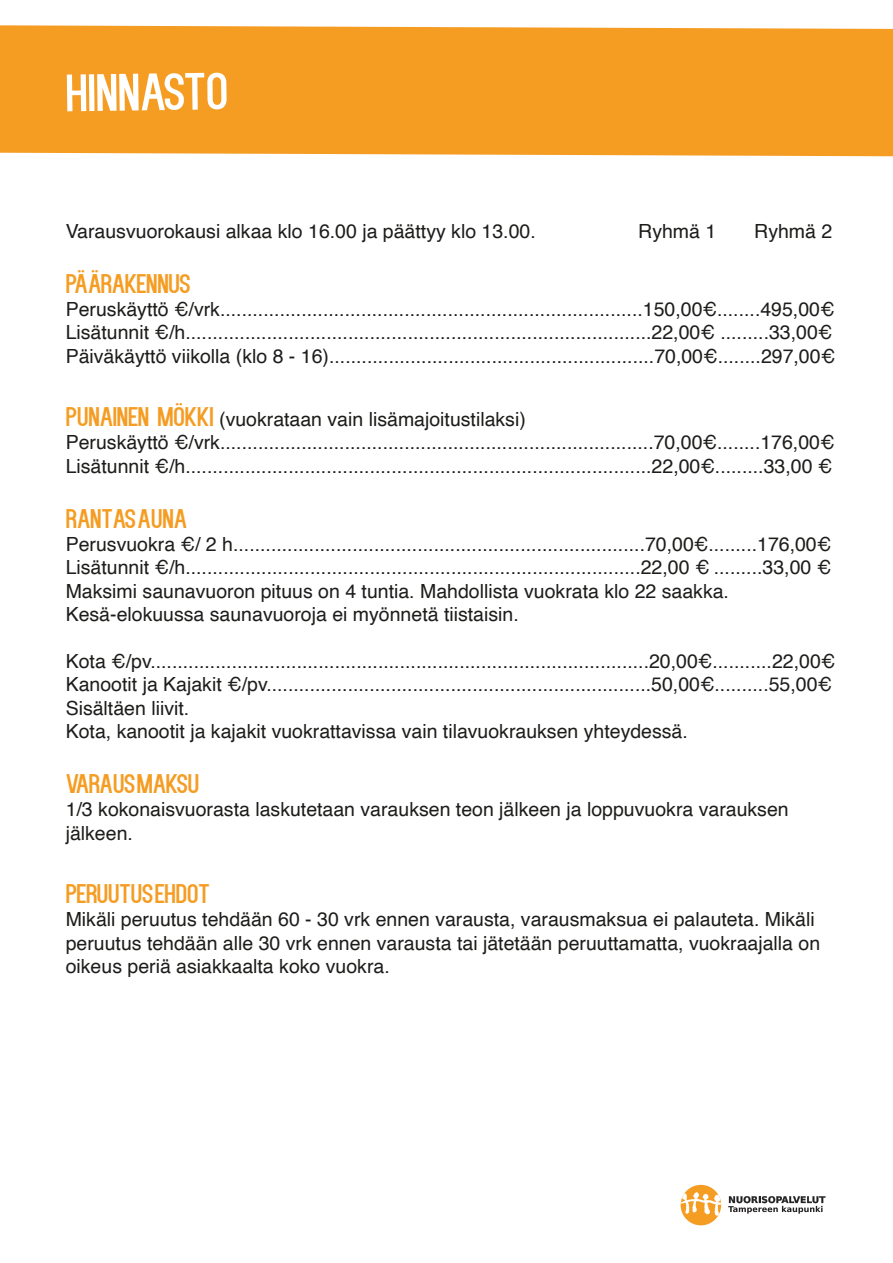
<style>
.page{position:relative;width:893px;height:1263px;background:#fff}
.page>*{position:absolute;margin:0;border:0;box-sizing:border-box;transform-origin:0 0}
.t1{font:52.5px "Kenzo";color:#fff}
.t2{font:27px "Kenzo";color:#f59c22}
.t3{font:27px "Kenzo";letter-spacing:-.02em;color:#f59c22}
.t4{font:19.5px/23.4px "Helvetica";color:#1d1d1b}
.s1{font-family:"Kenzo";font-size:27px;color:#f59c22}
</style>
<div class="page">
<div style="left:0;top:25px;width:893px;height:131px;background:#f59c22"></div>
<svg style="left:728px;top:1196px;width:97px;height:18px"></svg>
<div style="left:681px;top:1185px;width:40px;height:40px;background:#f59c22;border-radius:50%"></div>
<svg style="left:681px;top:1192px;width:40px;height:24px"></svg>
<h1 class="t1" style="left:65px;top:63px;width:164px;rotate:-1deg">HINNASTO</h1>
<p class="t4" style="left:66px;top:220px;width:472px">Varausvuorokausi alkaa klo 16.00 ja päättyy klo 13.00.</p>
<p class="t4" style="left:638px;top:220px;width:80px">Ryhmä 1</p>
<p class="t4" style="left:754px;top:220px;width:80px">Ryhmä 2</p>
<h2 class="t3" style="left:66px;top:267px;width:128px">PÄÄRAKENNUS</h2>
<p class="t4" style="left:66px;top:298px;width:771px">Peruskäyttö €/vrk..............................................................................150,00€........495,00€<br>Lisätunnit €/h......................................................................................22,00€ .........33,00€<br>Päiväkäyttö viikolla (klo 8 - 16)............................................................70,00€........297,00€</p>
<p class="t4" style="left:66px;top:408px;width:770px"><span class="s1">PUNAINEN MÖKKI</span> (vuokrataan vain lisämajoitustilaksi)<br>Peruskäyttö €/vrk................................................................................70,00€........176,00€<br>Lisätunnit €/h......................................................................................22,00€.........33,00 €</p>
<h2 class="t2" style="left:66px;top:502px;width:123px">RANTASAUNA</h2>
<p class="t4" style="left:66px;top:533px;width:767px">Perusvuokra €/ 2 h............................................................................70,00€.........176,00€ Lisätunnit €/h....................................................................................22,00 € .........33,00 € Maksimi saunavuoron pituus on 4 tuntia. Mahdollista vuokrata klo 22 saakka.<br>Kesä-elokuussa saunavuoroja ei myönnetä tiistaisin.</p>
<p class="t4" style="left:66px;top:650px;width:771px">Kota €/pv............................................................................................20,00€...........22,00€ Kanootit ja Kajakit €/pv.......................................................................50,00€..........55,00€ Sisältäen liivit.<br>Kota, kanootit ja kajakit vuokrattavissa vain tilavuokrauksen yhteydessä.</p>
<h2 class="t2" style="left:66px;top:768px;width:135px">VARAUSMAKSU</h2>
<p class="t4" style="left:66px;top:798px;width:724px">1/3 kokonaisvuorasta laskutetaan varauksen teon jälkeen ja loppuvuokra varauksen jälkeen.</p>
<h2 class="t2" style="left:66px;top:878px;width:145px">PERUUTUSEHDOT</h2>
<p class="t4" style="left:66px;top:908px;width:756px">Mikäli peruutus tehdään 60 - 30 vrk ennen varausta, varausmaksua ei palauteta. Mikäli peruutus tehdään alle 30 vrk ennen varausta tai jätetään peruuttamatta, vuokraajalla on oikeus periä asiakkaalta koko vuokra.</p>
</div>
